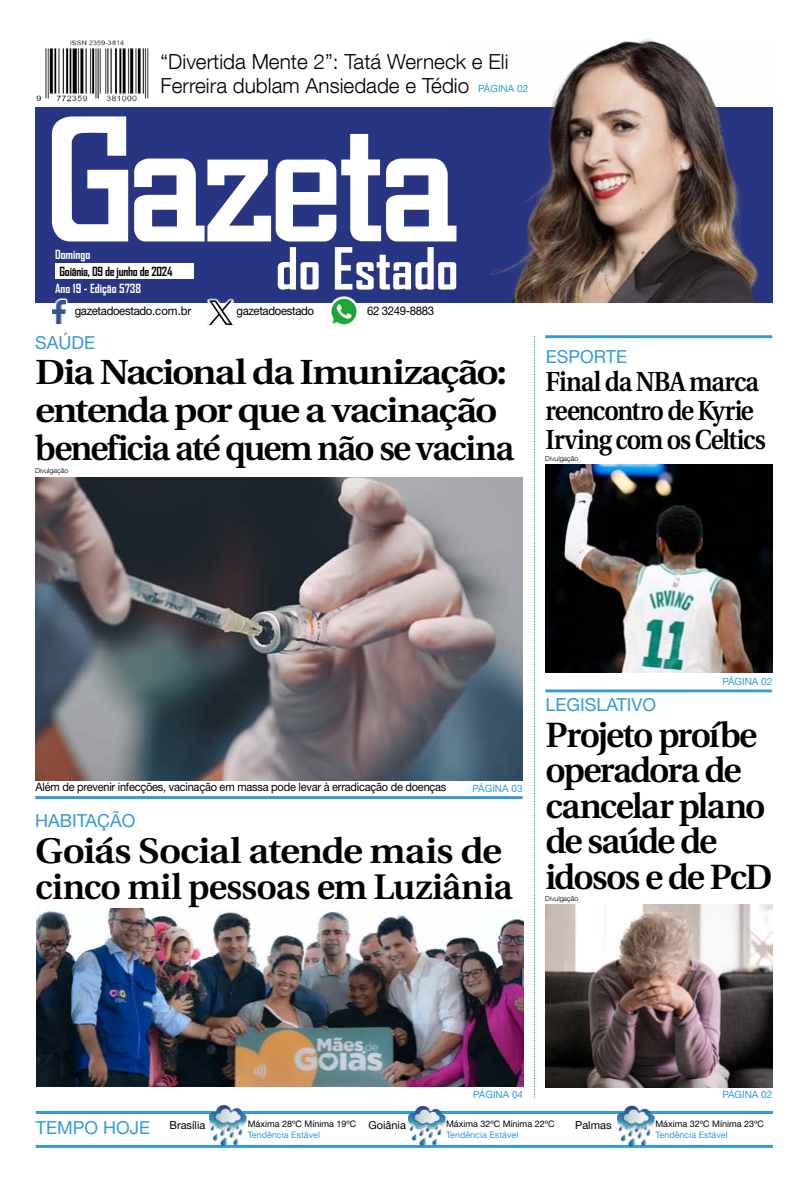
<style>
.page{position:relative;width:808px;height:1191px;background:#fff}
.page>*{position:absolute;margin:0;border:0;box-sizing:border-box;transform-origin:0 0}
.t1{font:700 55.6px "Agency FB";color:#fff}
.t2{font:600 35.5px/35.5px "Utopia";letter-spacing:-.025em;color:#000;scale:1.08 1}
.t3{font:600 35px/35.4px "Utopia";letter-spacing:-.05em;color:#000}
.t4{font:600 34.8px/38px "Utopia";letter-spacing:-.05em;color:#000;scale:1.11 1}
.t5{font:600 27.5px/29px "Utopia";letter-spacing:-.045em;color:#000;scale:.91 1}
.t6{font:300 20.8px/24.2px "Helvetica Neue LT Com";color:#000}
.t7{font:18px "Helvetica Neue LT Std";color:#349ada}
.t8{font:700 12.1px "Agency FB";color:#fff}
.t9{font:700 12.1px "Agency FB";letter-spacing:-.02em;color:#000}
.t10{font:12px "Helvetica Neue LT Std";letter-spacing:-.03em;color:#000;scale:.95 1}
.t11{font:11.7px "Helvetica Neue LT Std";letter-spacing:-.02em;color:#000;scale:.94 1}
.t12{font:11px "Helvetica Neue LT Std";color:#000}
.t13{font:10px "Helvetica Neue LT Std";color:#349ada}
.t14{font:9px "Helvetica Neue LT Std";color:#000}
.t15{font:9px "Helvetica Neue LT Std";color:#349ada}
.t16{font:300 7px "Helvetica Neue LT Com";color:#000}
.s1{font-family:"Helvetica Neue LT Std";font-weight:400;font-size:10px;color:#349ada}
.s2{font-size:11px}
</style>
<div class="page">
<div style="left:35px;top:107px;width:737px;height:196px;background:#283583"></div>
<svg style="left:52px;top:116px;width:76px;height:125px"></svg>
<svg style="left:134px;top:134px;width:313px;height:107px"></svg>
<div style="left:55px;top:263px;width:138px;height:16px;background:#fff"></div>
<svg style="left:56px;top:298px;width:11px;height:16px"></svg>
<img style="left:52px;top:300px;width:13px;height:24px">
<img style="left:36px;top:40px;width:112px;height:62px">
<img style="left:329px;top:296px;width:28px;height:30px">
<img style="left:447px;top:40px;width:326px;height:263px">
<div style="left:206px;top:298px;width:29px;height:29px;background:#fff"></div>
<img style="left:206px;top:299px;width:28px;height:26px">
<div style="left:160px;top:52px;width:349px;height:43px;background:#fff"></div>
<hr style="left:36px;top:1111px;width:737px;height:3px;background:#349ada">
<hr style="left:36px;top:1144px;width:737px;height:3px;background:#349ada">
<img style="left:409px;top:1105px;width:37px;height:42px">
<img style="left:210px;top:1105px;width:37px;height:41px">
<img style="left:618px;top:1105px;width:37px;height:41px">
<hr style="left:545px;top:335px;width:227px;height:3px;background:#349ada">
<hr style="left:545px;top:689px;width:227px;height:3px;background:#349ada">
<hr style="left:35px;top:796px;width:488px;height:3px;background:#349ada">
<svg style="left:534px;top:336px;width:1px;height:761px"></svg>
<img style="left:545px;top:465px;width:227px;height:207px">
<img style="left:35px;top:477px;width:488px;height:303px">
<img style="left:545px;top:904px;width:227px;height:183px">
<img style="left:36px;top:908px;width:487px;height:178px">
<p class="t6" style="left:161px;top:49px;width:369px">“Divertida Mente 2”: Tatá Werneck e Eli<br>Ferreira dublam Ansiedade e Tédio <span class="s1">PÁGINA 02</span></p>
<p class="t8" style="left:55px;top:247px;width:37px">Domingo</p>
<p class="t9" style="left:60px;top:264px;width:114px">Goiânia, 09 de junho de 2024</p>
<p class="t8" style="left:55px;top:281px;width:88px">Ano 19 - Edição 5738</p>
<h1 class="t1" style="left:276px;top:234px;width:184px">do Estado</h1>
<p class="t10" style="left:75px;top:304px;width:124px">gazetadoestado.com.br</p>
<p class="t10" style="left:236px;top:304px;width:83px">gazetadoestado</p>
<p class="t10" style="left:367px;top:303px;width:72px">62 3249-8883</p>
<p class="t7" style="left:35px;top:331px;width:61px">SAÚDE</p>
<p class="t4" style="left:35px;top:354px;width:433px">Dia Nacional da Imunização: entenda por que a vacinação beneficia até quem não se vacina</p>
<p class="t16" style="left:35px;top:466px;width:35px">Divulgação</p>
<p class="t7" style="left:546px;top:346px;width:83px">ESPORTE</p>
<p class="t5" style="left:545px;top:368px;width:244px">Final da NBA marca reencontro de Kyrie<br>Irving com os Celtics</p>
<p class="t16" style="left:545px;top:454px;width:35px">Divulgação</p>
<p class="t11" style="left:36px;top:780px;width:439px">Além de prevenir infecções, vacinação em massa pode levar à erradicação de doenças</p>
<p class="t13" style="left:473px;top:782px;width:51px">PÁGINA 03</p>
<p class="t7" style="left:35px;top:810px;width:102px">HABITAÇÃO</p>
<p class="t2" style="left:35px;top:834px;width:444px">Goiás Social atende mais de cinco mil pessoas em Luziânia</p>
<p class="t13" style="left:722px;top:675px;width:51px">PÁGINA 02</p>
<p class="t7" style="left:545px;top:694px;width:112px">LEGISLATIVO</p>
<p class="t3" style="left:545px;top:718px;width:228px">Projeto proíbe operadora de cancelar plano de saúde de idosos e de PcD</p>
<p class="t16" style="left:545px;top:894px;width:35px">Divulgação</p>
<p class="t13" style="left:473px;top:1088px;width:51px">PÁGINA 04</p>
<p class="t13" style="left:722px;top:1088px;width:51px">PÁGINA 02</p>
<p class="t7" style="left:36px;top:1117px;width:171px">TEMPO HOJE <sup>Brasília</sup></p>
<p class="t14" style="left:248px;top:1118px;width:160px">Máxima 28ºC Mínima 19ºC <span class="s2">Goiânia</span></p>
<p class="t12" style="left:575px;top:1118px;width:38px">Palmas</p>
<p class="t15" style="left:248px;top:1129px;width:74px">Tendência Estável</p>
<p class="t14" style="left:446px;top:1118px;width:110px">Máxima 32ºC Mínima 22ºC</p>
<p class="t15" style="left:446px;top:1129px;width:74px">Tendência Estável</p>
<p class="t14" style="left:655px;top:1118px;width:110px">Máxima 32ºC Mínima 23ºC</p>
<p class="t15" style="left:655px;top:1129px;width:74px">Tendência Estável</p>
</div>
